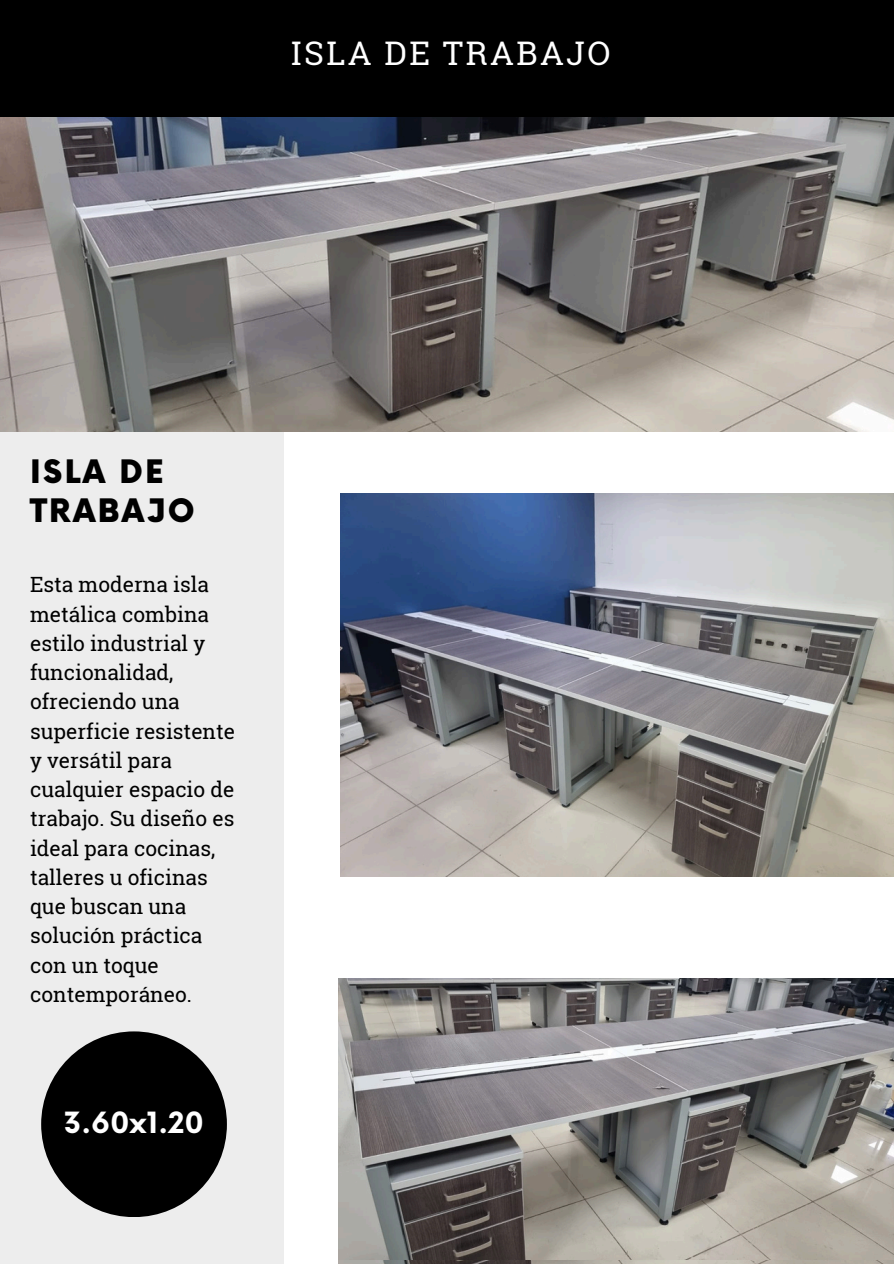
<style>
.page{position:relative;width:894px;height:1264px;background:#fff}
.page>*{position:absolute;margin:0;border:0;box-sizing:border-box;transform-origin:0 0}
.t1{font:32.55px "Roboto Slab";letter-spacing:.075em;color:#fff}
.t2{font:900 31.5px/39.5px "Now";letter-spacing:.075em;color:#000}
.t3{font:700 28.5px "Now";color:#fff}
.t4{font:21px/29.2px "Roboto Slab";color:#000}
</style>
<div class="page">
<div style="left:0;top:410px;width:283px;height:853px;background:#ededed"></div>
<img style="left:0;top:117px;width:893px;height:314px">
<div style="left:0;top:0;width:893px;height:117px;background:#000"></div>
<div style="left:41px;top:1031px;width:186px;height:186px;background:#000;border-radius:50%"></div>
<img style="left:339px;top:978px;width:554px;height:281px">
<img style="left:341px;top:494px;width:552px;height:382px">
<h1 class="t1" style="left:291px;top:31px;width:320px">ISLA DE TRABAJO</h1>
<h3 class="t2" style="left:30px;top:453px;width:166px">ISLA DE<br>TRABAJO</h3>
<p class="t4" style="left:30px;top:569px;width:206px">Esta moderna isla metálica combina estilo industrial y funcionalidad, ofreciendo una superficie resistente y versátil para cualquier espacio de trabajo. Su diseño es ideal para cocinas, talleres u oficinas que buscan una solución práctica con un toque contemporáneo.</p>
<h2 class="t3" style="left:64px;top:1107px;width:142px">3.60x1.20</h2>
</div>
